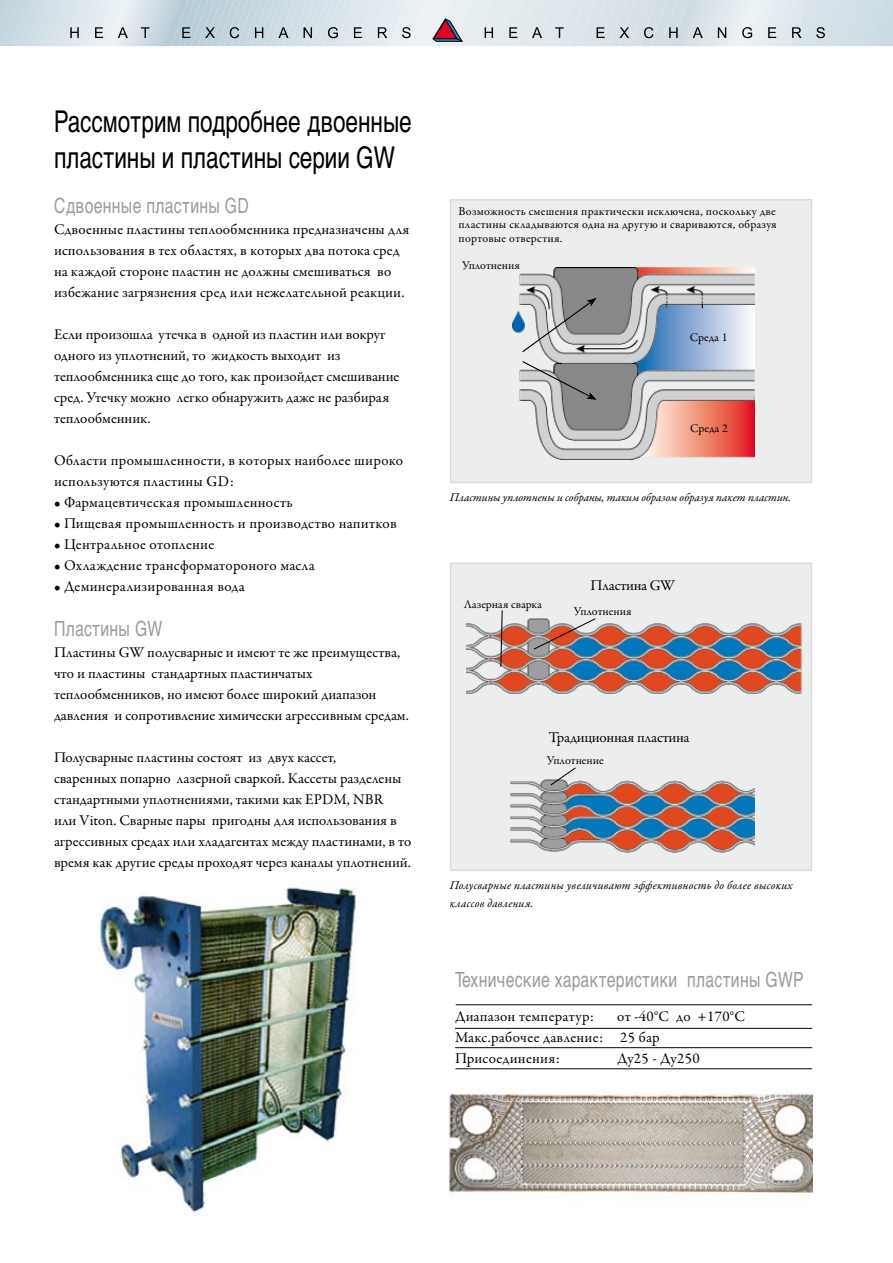
<style>
.page{position:relative;width:893px;height:1263px;background:#fff}
.page>*{position:absolute;margin:0;border:0;box-sizing:border-box;transform-origin:0 0}
.t1{font:30px/36px "Helvetica Cyr Upright";color:#000;scale:.75 1}
.t2{font:21px "Helvetica Cyr Upright";letter-spacing:.02em;color:#9c9d9f;scale:.75 1}
.t3{font:15px/21px "Garamond Premr Pro";color:#000}
.t4{font:15px/21px "Garamond Premr Pro";letter-spacing:.02em;color:#000}
.t5{font:15px "Garamond Premr Pro";letter-spacing:-.02em;color:#000}
.t6{font:12px/13.5px "Garamond Premr Pro";letter-spacing:.005em;color:#000;text-align:justify}
.t7{font:italic 12px/18px "Garamond Premr Pro";letter-spacing:.01em;color:#000}
</style>
<div class="page">
<svg style="left:0;top:0;width:893px;height:46px;background:#d2dbe1"></svg>
<div style="left:450px;top:199px;width:362px;height:284px;background:#eceded;border:2px solid #d9dadb"></div>
<img style="left:512px;top:267px;width:243px;height:193px">
<svg style="left:521px;top:360px;width:76px;height:40px"></svg>
<svg style="left:521px;top:298px;width:76px;height:55px"></svg>
<hr style="left:456px;top:1004px;width:356px;height:1px;background:#000">
<hr style="left:455px;top:1028px;width:357px;height:1px;background:#000">
<hr style="left:455px;top:1047px;width:357px;height:1px;background:#000">
<div style="left:450px;top:563px;width:362px;height:308px;background:#eceded;border:2px solid #d9dadb"></div>
<img style="left:467px;top:618px;width:335px;height:76px">
<img style="left:510px;top:779px;width:245px;height:74px">
<svg style="left:549px;top:767px;width:28px;height:19px"></svg>
<svg style="left:533px;top:618px;width:64px;height:32px"></svg>
<svg style="left:500px;top:610px;width:3px;height:58px"></svg>
<hr style="left:455px;top:1068px;width:357px;height:1px;background:#000">
<img style="left:448px;top:1093px;width:364px;height:102px">
<img style="left:98px;top:887px;width:258px;height:327px">
<img style="left:152px;top:1011px;width:31px;height:19px">
<h1 class="t1" style="left:54px;top:104px;width:479px">Рассмотрим подробнее двоенные пластины и пластины серии GW</h1>
<h2 class="t2" style="left:54px;top:194px;width:261px">Сдвоенные пластины GD</h2>
<p class="t3" style="left:54px;top:219px;width:357px">Сдвоенные пластины теплообменника предназначены для использования в тех областях, в которых два потока сред на каждой стороне пластин не должны смешиваться во избежание загрязнения сред или нежелательной реакции.</p>
<p class="t3" style="left:54px;top:324px;width:347px">Если произошла утечка в одной из пластин или вокруг одного из уплотнений, то жидкость выходит из теплообменника еще до того, как произойдет смешивание сред. Утечку можно легко обнаружить даже не разбирая теплообменник.</p>
<p class="t4" style="left:54px;top:450px;width:351px">Области промышленности, в которых наиболее широко используются пластины GD:</p>
<p class="t3" style="left:54px;top:492px;width:240px">• Фармацевтическая промышленность</p>
<p class="t3" style="left:54px;top:513px;width:344px">• Пищевая промышленность и производство напитков</p>
<p class="t4" style="left:54px;top:534px;width:162px">• Центральное отопление</p>
<p class="t4" style="left:54px;top:555px;width:262px">• Охлаждение трансформатороного масла</p>
<p class="t3" style="left:54px;top:576px;width:192px">• Деминерализированная вода</p>
<h2 class="t2" style="left:54px;top:617px;width:146px">Пластины GW</h2>
<p class="t3" style="left:54px;top:642px;width:356px">Пластины GW полусварные и имеют те же преимущества, что и пластины стандартных пластинчатых теплообменников, но имеют более широкий диапазон давления и сопротивление химически агрессивным средам.</p>
<p class="t3" style="left:54px;top:747px;width:359px">Полусварные пластины состоят из двух кассет,<br>сваренных попарно лазерной сваркой. Кассеты разделены стандартными уплотнениями, такими как EPDM, NBR<br>или Viton. Сварные пары пригодны для использования в агрессивных средах или хладагентах между пластинами, в то время как другие среды проходят через каналы уплотнений.</p>
<p class="t6" style="left:459px;top:204px;width:320px">Возможность смешения практически исключена, поскольку две пластины складываются одна на другую и свариваются, образуя портовые отверстия.</p>
<p class="t6" style="left:462px;top:258px;width:59px">Уплотнения</p>
<p class="t6" style="left:690px;top:330px;width:39px">Среда 1</p>
<p class="t6" style="left:690px;top:422px;width:39px">Среда 2</p>
<p class="t7" style="left:450px;top:489px;width:343px">Пластины уплотнены и собраны, таким образом образуя пакет пластин.</p>
<p class="t6" style="left:464px;top:598px;width:80px">Лазерная сварка</p>
<p class="t5" style="left:591px;top:576px;width:86px">Пластина GW</p>
<p class="t6" style="left:574px;top:604px;width:59px">Уплотнения</p>
<p class="t5" style="left:549px;top:728px;width:142px">Традиционная пластина</p>
<p class="t6" style="left:547px;top:753px;width:58px">Уплотнение</p>
<p class="t7" style="left:450px;top:877px;width:344px">Полусварные пластины увеличивают эффективность до более высоких классов давления.</p>
<h2 class="t2" style="left:455px;top:968px;width:466px">Технические характеристики пластины GWP</h2>
<p class="t4" style="left:455px;top:1006px;width:292px;text-indent:162px">от -40°C до +170°C<br>Макс.рабочее давление: 25 бар<br>Присоединения:</p>
<p class="t4" style="left:455px;top:1006px;width:140px">Диапазон температур:</p>
<p class="t4" style="left:617px;top:1048px;width:84px">Ду25 - Ду250</p>
</div>
